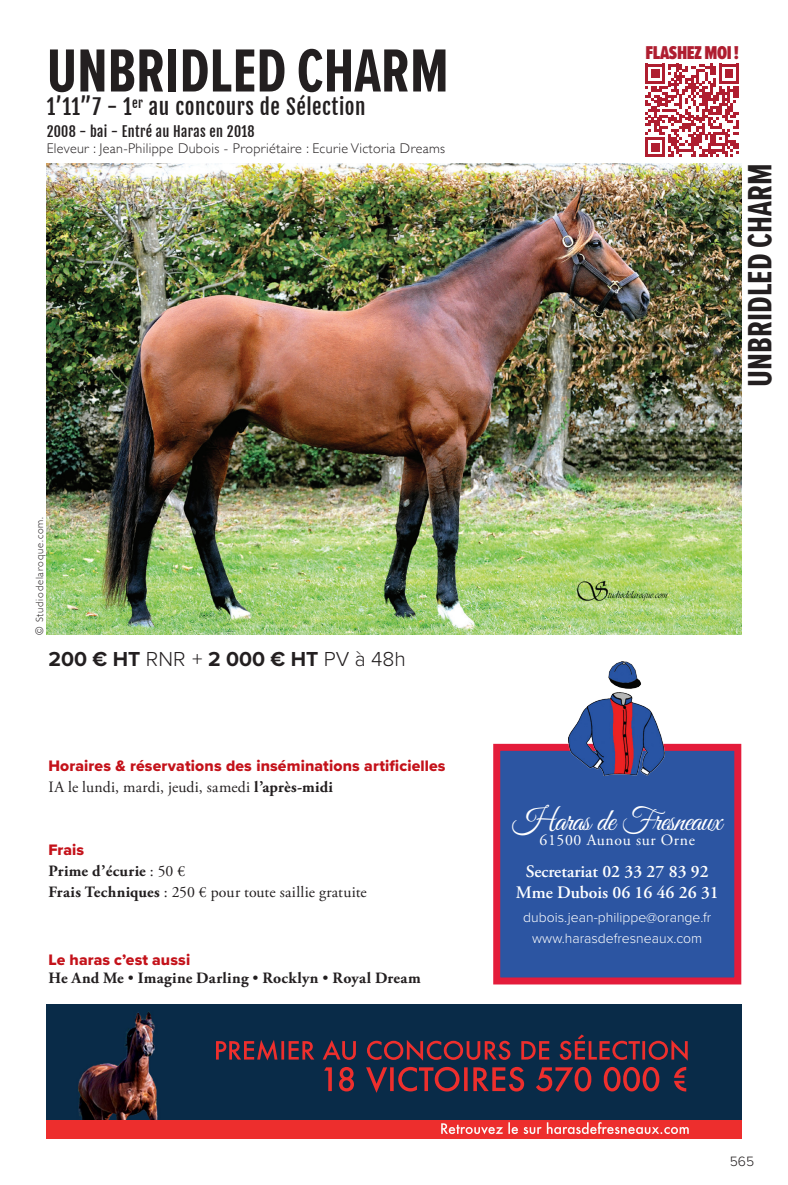
<style>
.page{position:relative;width:788px;height:1185px;background:#fff}
.page>*{position:absolute;margin:0;border:0;box-sizing:border-box;transform-origin:0 0}
.t1{font:700 63px "Proxima Nova Ex Cn";color:#231f20}
.t2{font:700 35px "Proxima Nova Ex Cn";color:#231f20}
.t3{font:31.5px "Great Vibes";letter-spacing:-.03em;color:#fff}
.t4{font:21px "Fjalla One";letter-spacing:.025em;color:#231f20}
.t5{font:700 21px "Proxima Nova";color:#231f20}
.t6{font:900 19.25px "Proxima Nova Ex Cn";letter-spacing:-.02em;color:#af1e30}
.t7{font:600 17.5px/21px "Adobe Garamond Pro";color:#fff;text-align:center}
.t8{font:15.75px/21px "Adobe Garamond Pro";letter-spacing:.015em;color:#231f20}
.t9{font:15.75px "Proxima Nova Extrabld";letter-spacing:.01em;color:#c4121a}
.t10{font:700 15.75px "Adobe Garamond Pro";letter-spacing:.015em;color:#231f20}
.t11{font:15.75px "Adobe Garamond Pro";letter-spacing:.04em;color:#fff}
.t12{font:300 14px "Gill Sans";letter-spacing:.025em;color:#231f20}
.t13{font:300 14px/21px "Proxima Nova";color:#fff;text-align:center}
.t14{font:14px "Fjalla One";letter-spacing:.025em;color:#231f20}
.t15{font:300 14px "Proxima Nova";color:#231f20}
.t16{font:300 10.5px "Gill Sans";letter-spacing:.08em;color:#231f20}
.s1{font-weight:300}
.s2{font-weight:700}
.s3{font-weight:400}
</style>
<div class="page">
<img style="left:47px;top:163px;width:694px;height:472px">
<img style="left:47px;top:1004px;width:694px;height:116px">
<img style="left:216px;top:1039px;width:264px;height:21px">
<img style="left:47px;top:1120px;width:694px;height:18px">
<img style="left:441px;top:1122px;width:87px;height:12px">
<div style="left:497px;top:747px;width:241px;height:234px;background:#2c55a2"></div>
<div style="left:493px;top:744px;width:248px;height:240px;border:7px solid #e41c3b"></div>
<img style="left:568px;top:662px;width:97px;height:113px">
<svg style="left:645px;top:64px;width:94px;height:93px"></svg>
<h1 class="t1" style="left:47px;top:25px;width:404px">UNBRIDLED CHARM</h1>
<h3 class="t4" style="left:47px;top:94px;width:320px">1’11”7 - 1<sup>er</sup> au concours de Sélection</h3>
<p class="t14" style="left:47px;top:123px;width:209px">2008 - bai - Entré au Haras en 2018</p>
<p class="t12" style="left:47px;top:141px;width:400px">Eleveur : Jean-Philippe Dubois - Propriétaire : Ecurie Victoria Dreams</p>
<p class="t16" style="left:34px;top:635px;width:119px;rotate:-90deg">© Studiodelaroque.com.</p>
<h3 class="t5" style="left:49px;top:643px;width:359px">200 € HT <span class="s1">RNR +</span> 2 000 € HT <span class="s1">PV à 48h</span></h3>
<p class="t9" style="left:48px;top:754px;width:399px">Horaires &amp; réservations des inséminations artificielles</p>
<p class="t8" style="left:48px;top:777px;width:286px">IA le lundi, mardi, jeudi, samedi <span class="s2">l’après-midi</span></p>
<p class="t9" style="left:48px;top:838px;width:37px">Frais</p>
<p class="t8" style="left:48px;top:861px;width:320px"><span class="s2">Prime d’écurie</span> : 50 €<br><span class="s2">Frais Techniques</span> : 250 € pour toute saillie gratuite</p>
<p class="t9" style="left:48px;top:948px;width:143px">Le haras c’est aussi</p>
<p class="t10" style="left:48px;top:968px;width:374px">He And Me <span class="s3">•</span> Imagine Darling <span class="s3">•</span> Rocklyn <span class="s3">•</span> Royal Dream</p>
<p class="t6" style="left:645px;top:39px;width:95px">FLASHEZ MOI !</p>
<h2 class="t2" style="left:734px;top:387px;width:225px;rotate:-90deg">UNBRIDLED CHARM</h2>
<h3 class="t3" style="left:512px;top:803px;width:211px">Haras de Fresneaux</h3>
<p class="t11" style="left:540px;top:831px;width:157px">61500 Aunou sur Orne</p>
<p class="t7" style="left:516px;top:861px;width:205px">Secretariat 02 33 27 83 92<br>Mme Dubois 06 16 46 26 31</p>
<p class="t13" style="left:523px;top:906px;width:189px">dubois.jean-philippe@orange.fr www.harasdefresneaux.com</p>
<p class="t15" style="left:730px;top:1150px;width:26px">565</p>
</div>
